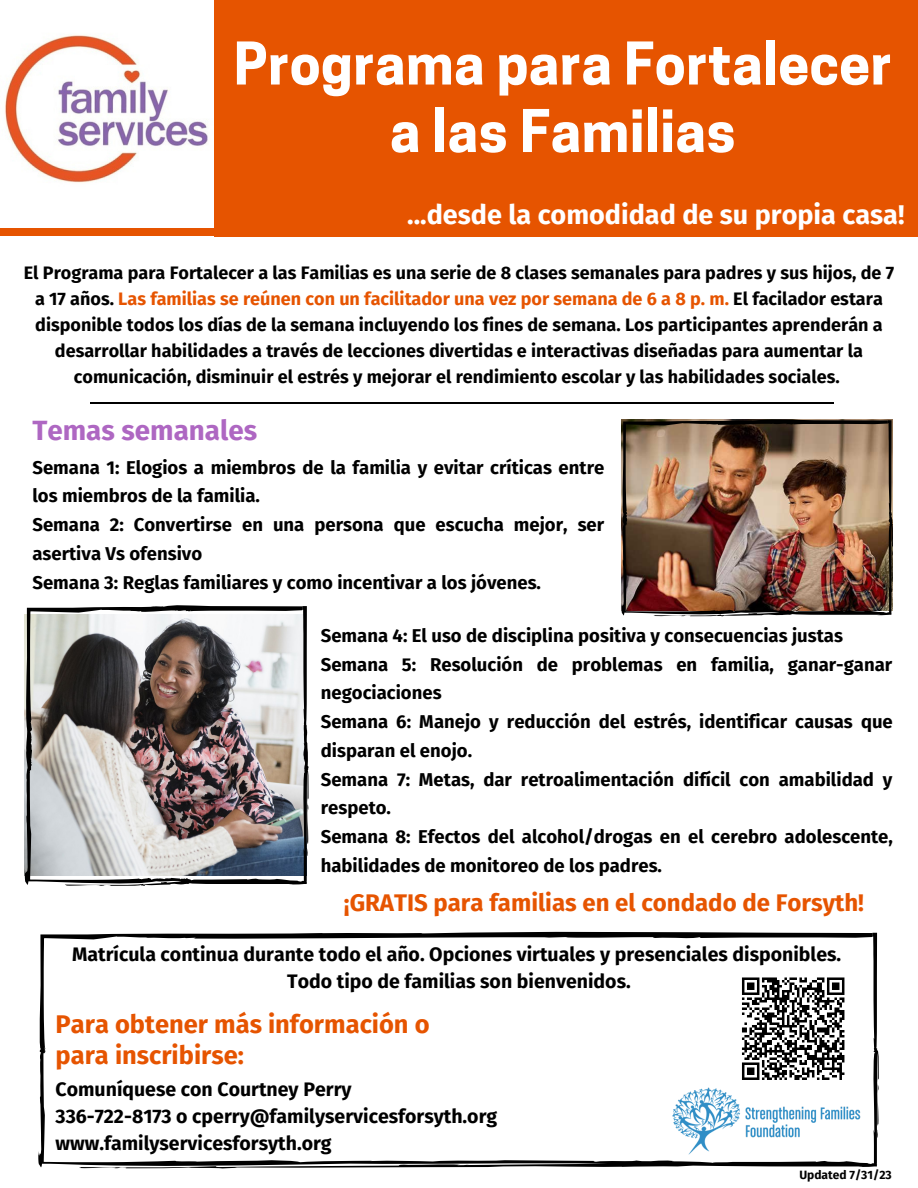
<style>
.page{position:relative;width:918px;height:1188px;background:#fff}
.page>*{position:absolute;margin:0;border:0;box-sizing:border-box;transform-origin:0 0}
.t1{font:700 55.2px "Cooper Hewitt";letter-spacing:.01em;color:#fff}
.t2{font:700 27.75px "Fira Sans";color:#ae67c2}
.t3{font:700 27px "Fira Sans";color:#fff}
.t4{font:700 25.5px "Fira Sans";color:#e65400}
.t5{font:700 24px "Fira Sans";color:#e65400}
.t6{font:700 19.5px "Fira Sans";color:#000}
.t7{font:700 18.45px/28.8px "Fira Sans";color:#000}
.t8{font:700 18px/25.8px "Fira Sans";color:#000;text-align:center}
.t9{font:700 12px "Fira Sans";color:#000}
.s1{color:#e65400}
</style>
<div class="page">
<div style="left:0;top:0;width:918px;height:236px;background:#e65400"></div>
<hr style="left:90px;top:403px;width:744px;height:1px;background:#000">
<img style="left:25px;top:605px;width:284px;height:281px">
<img style="left:0;top:0;width:214px;height:228px">
<img style="left:621px;top:420px;width:272px;height:197px">
<svg style="left:38px;top:932px;width:841px;height:237px"></svg>
<div style="left:737px;top:972px;width:112px;height:113px;background:#fff"></div>
<svg style="left:742px;top:977px;width:103px;height:103px"></svg>
<p class="t1" style="left:234px;top:43px;width:659px">Programa para Fortalecer</p>
<p class="t1" style="left:390px;top:111px;width:347px">a las Familias</p>
<p class="t3" style="left:407px;top:199px;width:499px">...desde la comodidad de su propia casa!</p>
<p class="t8" style="left:24px;top:260px;width:872px">El Programa para Fortalecer a las Familias es una serie de 8 clases semanales para padres y sus hijos, de 7 a 17 años. <span class="s1">Las familias se reúnen con un facilitador una vez por semana de 6 a 8 p. m.</span> El facilador estara disponible todos los días de la semana incluyendo los fines de semana. Los participantes aprenderán a desarrollar habilidades a través de lecciones divertidas e interactivas diseñadas para aumentar la comunicación, disminuir el estrés y mejorar el rendimiento escolar y las habilidades sociales.</p>
<p class="t2" style="left:32px;top:414px;width:226px">Temas semanales</p>
<p class="t7" style="left:32px;top:453px;width:573px">Semana 1: Elogios a miembros de la familia y evitar críticas entre los miembros de la familia.</p>
<p class="t7" style="left:32px;top:511px;width:573px">Semana 2: Convertirse en una persona que escucha mejor, ser asertiva Vs ofensivo</p>
<p class="t7" style="left:32px;top:568px;width:510px">Semana 3: Reglas familiares y como incentivar a los jóvenes.</p>
<p class="t7" style="left:321px;top:621px;width:524px">Semana 4: El uso de disciplina positiva y consecuencias justas</p>
<p class="t7" style="left:321px;top:650px;width:573px">Semana 5: Resolución de problemas en familia, ganar-ganar negociaciones</p>
<p class="t7" style="left:321px;top:708px;width:574px">Semana 6: Manejo y reducción del estrés, identificar causas que disparan el enojo.</p>
<p class="t7" style="left:321px;top:765px;width:573px">Semana 7: Metas, dar retroalimentación difícil con amabilidad y respeto.</p>
<p class="t7" style="left:321px;top:823px;width:574px">Semana 8: Efectos del alcohol/drogas en el cerebro adolescente, habilidades de monitoreo de los padres.</p>
<p class="t5" style="left:344px;top:888px;width:522px">¡GRATIS para familias en el condado de Forsyth!</p>
<p class="t6" style="left:72px;top:943px;width:771px">Matrícula continua durante todo el año. Opciones virtuales y presenciales disponibles.</p>
<p class="t6" style="left:287px;top:970px;width:345px">Todo tipo de familias son bienvenidos.</p>
<p class="t4" style="left:56px;top:1009px;width:375px">Para obtener más información o</p>
<p class="t4" style="left:56px;top:1040px;width:190px">para inscribirse:</p>
<p class="t6" style="left:56px;top:1077px;width:298px">Comuníquese con Courtney Perry</p>
<p class="t6" style="left:56px;top:1104px;width:443px">336-722-8173 o cperry@familyservicesforsyth.org</p>
<p class="t6" style="left:56px;top:1131px;width:278px">www.familyservicesforsyth.org</p>
<p class="t9" style="left:799px;top:1168px;width:94px">Updated 7/31/23</p>
</div>
